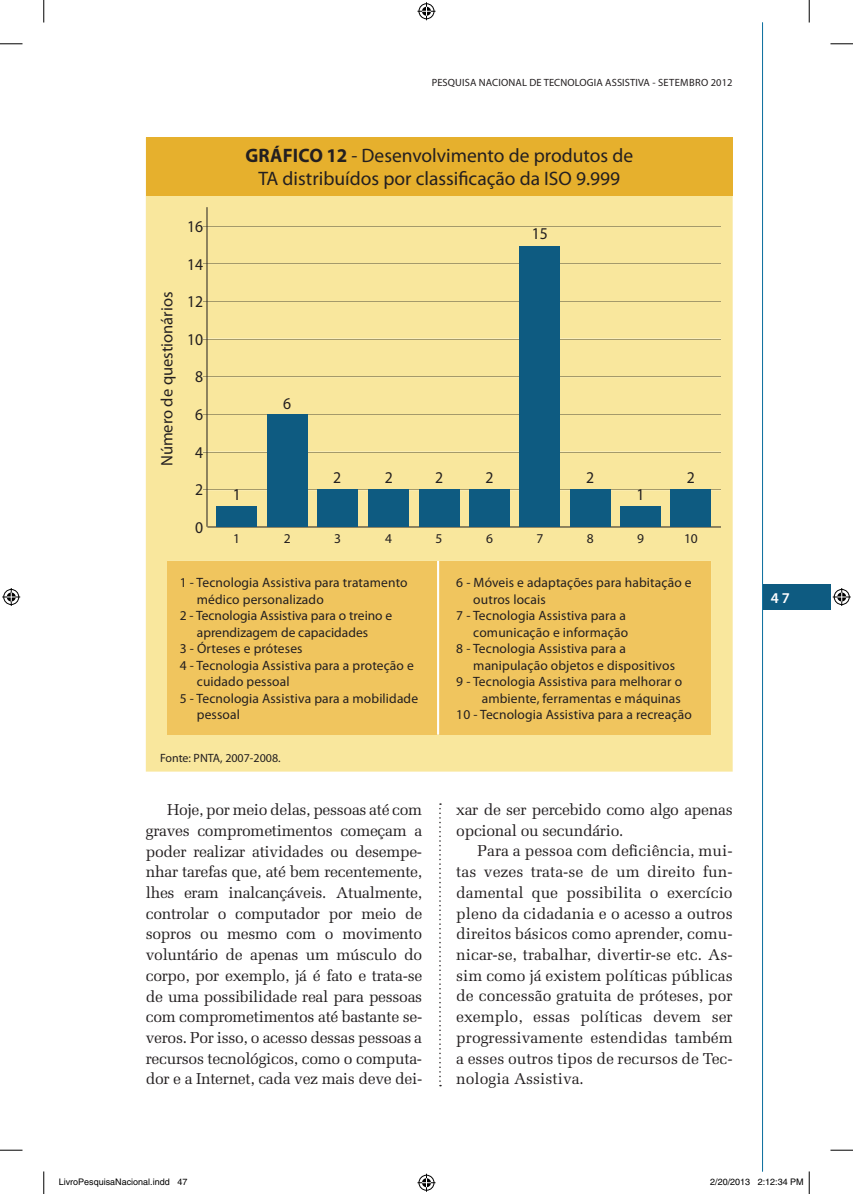
<style>
.page{position:relative;width:853px;height:1194px;background:#fff}
.page>*{position:absolute;margin:0;border:0;box-sizing:border-box;transform-origin:0 0}
.t1{font:19.5px/23.4px "Myriad Pro";color:#231f20;text-align:center}
.t2{font:16.5px "Myriad Pro";color:#231f20;scale:.95 1}
.t3{font:16.5px "Myriad Pro";color:#231f20}
.t4{font:15.75px/20.7px "Melior LT Std";letter-spacing:-.02em;color:#231f20;text-align:justify}
.t5{font:600 15px "Myriad Pro";color:#fff}
.t6{font:13.5px "Myriad Pro";letter-spacing:.01em;color:#231f20}
.t7{font:12px "Myriad Pro";color:#231f20}
.t8{font:10.5px "Myriad Pro";letter-spacing:.01em;color:#231f20}
.t9{font:9px "Helvetica";color:#000}
.s1{font-weight:700}
</style>
<div class="page">
<div style="left:762px;top:584px;width:68px;height:25px;background:#0e5b81"></div>
<hr style="left:762px;top:22px;width:1px;height:1149px;background:#1373a1">
<div style="left:146px;top:196px;width:587px;height:575px;background:#f9e79d"></div>
<hr style="left:207px;top:526px;width:514px;height:1px;background:#231f20">
<hr style="left:203px;top:489px;width:518px;height:1px;background:#a59a6b">
<hr style="left:203px;top:451px;width:518px;height:1px;background:#a59a6b">
<hr style="left:203px;top:414px;width:518px;height:1px;background:#a59a6b">
<hr style="left:203px;top:376px;width:518px;height:1px;background:#a59a6b">
<hr style="left:203px;top:338px;width:518px;height:1px;background:#a59a6b">
<hr style="left:203px;top:301px;width:518px;height:1px;background:#a59a6b">
<hr style="left:203px;top:263px;width:518px;height:1px;background:#a59a6b">
<hr style="left:203px;top:226px;width:518px;height:1px;background:#a59a6b">
<hr style="left:207px;top:207px;width:1px;height:319px;background:#231f20">
<div style="left:146px;top:137px;width:587px;height:59px;background:#e6b02d"></div>
<div style="left:167px;top:560px;width:544px;height:174px;background:#f0c55e"></div>
<hr style="left:437px;top:560px;width:2px;height:174px;background:#fff">
<div style="left:419px;top:489px;width:40px;height:37px;background:#0e5b81"></div>
<div style="left:369px;top:489px;width:40px;height:37px;background:#0e5b81"></div>
<div style="left:318px;top:489px;width:40px;height:37px;background:#0e5b81"></div>
<div style="left:267px;top:414px;width:40px;height:112px;background:#0e5b81"></div>
<div style="left:217px;top:505px;width:40px;height:21px;background:#0e5b81"></div>
<div style="left:469px;top:489px;width:40px;height:37px;background:#0e5b81"></div>
<div style="left:520px;top:246px;width:40px;height:280px;background:#0e5b81"></div>
<div style="left:570px;top:489px;width:40px;height:37px;background:#0e5b81"></div>
<div style="left:620px;top:505px;width:41px;height:21px;background:#0e5b81"></div>
<div style="left:671px;top:489px;width:40px;height:37px;background:#0e5b81"></div>
<svg style="left:439px;top:803px;width:2px;height:282px"></svg>
<svg style="left:0;top:44px;width:22px;height:1px"></svg>
<svg style="left:830px;top:44px;width:23px;height:1px"></svg>
<svg style="left:0;top:1149px;width:22px;height:1px"></svg>
<svg style="left:830px;top:1149px;width:23px;height:1px"></svg>
<svg style="left:44px;top:0;width:1px;height:22px"></svg>
<svg style="left:44px;top:1171px;width:1px;height:22px"></svg>
<svg style="left:809px;top:0;width:1px;height:22px"></svg>
<svg style="left:417px;top:2px;width:18px;height:18px"></svg>
<svg style="left:417px;top:1173px;width:18px;height:18px"></svg>
<svg style="left:2px;top:588px;width:18px;height:18px"></svg>
<svg style="left:833px;top:588px;width:18px;height:18px"></svg>
<svg style="left:762px;top:1171px;width:48px;height:22px"></svg>
<p class="t8" style="left:432px;top:76px;width:302px">PESQUISA NACIONAL DE TECNOLOGIA ASSISTIVA - SETEMBRO 2012</p>
<p class="t3" style="left:157px;top:466px;width:176px;rotate:-90deg">Número de questionários</p>
<p class="t2" style="left:187px;top:216px;width:18px">16</p>
<p class="t2" style="left:187px;top:254px;width:18px">14</p>
<p class="t2" style="left:187px;top:291px;width:18px">12</p>
<p class="t2" style="left:187px;top:329px;width:18px">10</p>
<p class="t2" style="left:195px;top:366px;width:10px">8</p>
<p class="t2" style="left:195px;top:404px;width:10px">6</p>
<p class="t2" style="left:195px;top:441px;width:10px">4</p>
<p class="t2" style="left:195px;top:479px;width:10px">2</p>
<p class="t2" style="left:195px;top:516px;width:10px">0</p>
<p class="t1" style="left:246px;top:143px;width:389px"><span class="s1">GRÁFICO 12</span> - Desenvolvimento de produtos de<br>TA distribuídos por classificação da ISO 9.999</p>
<p class="t2" style="left:532px;top:223px;width:18px">15</p>
<p class="t2" style="left:233px;top:484px;width:10px">1</p>
<p class="t2" style="left:283px;top:393px;width:10px">6</p>
<p class="t2" style="left:333px;top:467px;width:10px">2</p>
<p class="t2" style="left:385px;top:467px;width:10px">2</p>
<p class="t2" style="left:435px;top:467px;width:10px">2</p>
<p class="t2" style="left:485px;top:467px;width:10px">2</p>
<p class="t2" style="left:586px;top:467px;width:10px">2</p>
<p class="t2" style="left:636px;top:484px;width:10px">1</p>
<p class="t6" style="left:233px;top:530px;width:8px">1</p>
<p class="t6" style="left:284px;top:530px;width:8px">2</p>
<p class="t6" style="left:334px;top:530px;width:8px">3</p>
<p class="t6" style="left:385px;top:530px;width:8px">4</p>
<p class="t6" style="left:436px;top:530px;width:8px">5</p>
<p class="t6" style="left:486px;top:530px;width:8px">6</p>
<p class="t6" style="left:536px;top:530px;width:8px">7</p>
<p class="t6" style="left:587px;top:530px;width:8px">8</p>
<p class="t6" style="left:637px;top:530px;width:8px">9</p>
<p class="t2" style="left:687px;top:467px;width:10px">2</p>
<p class="t6" style="left:684px;top:530px;width:15px">10</p>
<p class="t6" style="left:180px;top:574px;width:229px">1 - Tecnologia Assistiva para tratamento</p>
<p class="t6" style="left:197px;top:591px;width:128px">médico personalizado</p>
<p class="t6" style="left:180px;top:607px;width:214px">2 - Tecnologia Assistiva para o treino e</p>
<p class="t6" style="left:197px;top:624px;width:173px">aprendizagem de capacidades</p>
<p class="t6" style="left:180px;top:640px;width:124px">3 - Órteses e próteses</p>
<p class="t6" style="left:180px;top:657px;width:236px">4 - Tecnologia Assistiva para a proteção e</p>
<p class="t6" style="left:197px;top:673px;width:94px">cuidado pessoal</p>
<p class="t6" style="left:180px;top:690px;width:240px">5 - Tecnologia Assistiva para a mobilidade</p>
<p class="t6" style="left:197px;top:706px;width:45px">pessoal</p>
<p class="t7" style="left:160px;top:750px;width:122px">Fonte: PNTA, 2007-2008.</p>
<p class="t6" style="left:456px;top:574px;width:237px">6 - Móveis e adaptações para habitação e</p>
<p class="t6" style="left:473px;top:590px;width:74px">outros locais</p>
<p class="t6" style="left:456px;top:607px;width:171px">7 - Tecnologia Assistiva para a</p>
<p class="t6" style="left:473px;top:623px;width:156px">comunicação e informação</p>
<p class="t6" style="left:456px;top:640px;width:171px">8 - Tecnologia Assistiva para a</p>
<p class="t6" style="left:473px;top:656px;width:203px">manipulação objetos e dispositivos</p>
<p class="t6" style="left:456px;top:673px;width:227px">9 - Tecnologia Assistiva para melhorar o</p>
<p class="t6" style="left:482px;top:689px;width:201px">ambiente, ferramentas e máquinas</p>
<p class="t6" style="left:456px;top:706px;width:237px">10 - Tecnologia Assistiva para a recreação</p>
<p class="t4" style="left:146px;top:799px;width:278px;text-indent:21px">Hoje, por meio delas, pessoas até com graves comprometimentos começam a poder realizar atividades ou desempe&shy;nhar tarefas que, até bem recentemente, lhes eram inalcançáveis. Atualmente, controlar o computador por meio de sopros ou mesmo com o movimento voluntário de apenas um músculo do corpo, por exemplo, já é fato e trata-se de uma possibilidade real para pessoas com comprometimentos até bastante se&shy;veros. Por isso, o acesso dessas pessoas a recursos tecnológicos, como o computa&shy;dor e a Internet, cada vez mais deve dei-</p>
<p class="t4" style="left:456px;top:799px;width:278px">xar de ser percebido como algo apenas opcional ou secundário.</p>
<p class="t4" style="left:456px;top:840px;width:278px;text-indent:21px">Para a pessoa com deficiência, mui&shy;tas vezes trata-se de um direito fun&shy;damental que possibilita o exercício pleno da cidadania e o acesso a outros direitos básicos como aprender, comu&shy;nicar-se, trabalhar, divertir-se etc. As&shy;sim como já existem políticas públicas de concessão gratuita de próteses, por exemplo, essas políticas devem ser progressivamente estendidas também a esses outros tipos de recursos de Tec&shy;nologia Assistiva.</p>
<p class="t5" style="left:771px;top:587px;width:20px">47</p>
<p class="t9" style="left:59px;top:1176px;width:130px">LivroPesquisaNacional.indd 47</p>
<p class="t9" style="left:710px;top:1176px;width:95px">2/20/2013 2:12:34 PM</p>
</div>
